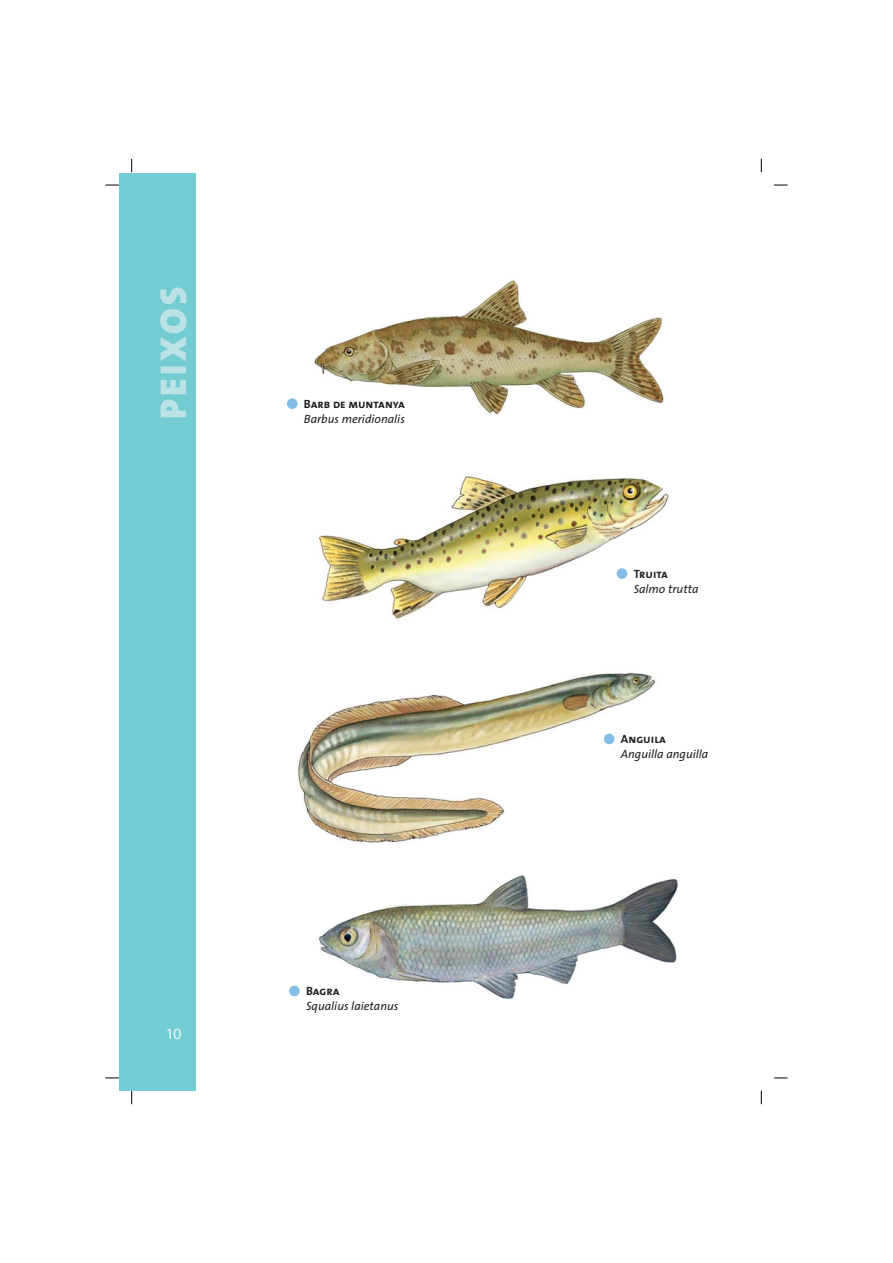
<style>
.page{position:relative;width:893px;height:1263px;background:#fff}
.page>*{position:absolute;margin:0;border:0;box-sizing:border-box;transform-origin:0 0}
.t1{font:37.5px "The Sans Black Caps";letter-spacing:.1em;color:#bbe3e6}
.t2{font:15px "The Sans Semi Light Caps";color:#fff}
.t3{font:italic 12px "The Sans";color:#231f20}
.t4{font:12px "The Sans Bold Caps";color:#231f20}
</style>
<div class="page">
<svg style="left:105px;top:1078px;width:14px;height:1px"></svg>
<svg style="left:131px;top:1091px;width:1px;height:13px"></svg>
<svg style="left:105px;top:185px;width:14px;height:1px"></svg>
<svg style="left:131px;top:159px;width:1px;height:13px"></svg>
<svg style="left:774px;top:185px;width:13px;height:1px"></svg>
<svg style="left:761px;top:159px;width:1px;height:13px"></svg>
<svg style="left:774px;top:1078px;width:13px;height:1px"></svg>
<svg style="left:761px;top:1091px;width:1px;height:13px"></svg>
<div style="left:119px;top:173px;width:76px;height:918px;background:#74ccd3"></div>
<img style="left:312px;top:280px;width:352px;height:135px">
<img style="left:317px;top:473px;width:352px;height:148px">
<img style="left:298px;top:672px;width:358px;height:171px">
<img style="left:318px;top:875px;width:360px;height:125px">
<div style="left:287px;top:398px;width:10px;height:11px;background:#84bee7;border-radius:50%"></div>
<div style="left:616px;top:568px;width:11px;height:11px;background:#84bee7;border-radius:50%"></div>
<div style="left:604px;top:734px;width:10px;height:10px;background:#84bee7;border-radius:50%"></div>
<div style="left:289px;top:986px;width:11px;height:10px;background:#84bee7;border-radius:50%"></div>
<h1 class="t1" style="left:151px;top:419px;width:134px;rotate:-90deg">PEIXOS</h1>
<p class="t4" style="left:304px;top:397px;width:103px">Barb de muntanya</p>
<p class="t3" style="left:304px;top:414px;width:102px">Barbus meridionalis</p>
<p class="t2" style="left:167px;top:1025px;width:16px">10</p>
<p class="t4" style="left:306px;top:984px;width:35px">Bagra</p>
<p class="t3" style="left:306px;top:1002px;width:94px">Squalius laietanus</p>
<p class="t4" style="left:633px;top:567px;width:36px">Truita</p>
<p class="t3" style="left:633px;top:584px;width:66px">Salmo trutta</p>
<p class="t4" style="left:621px;top:732px;width:47px">Anguila</p>
<p class="t3" style="left:621px;top:750px;width:89px">Anguilla anguilla</p>
</div>
